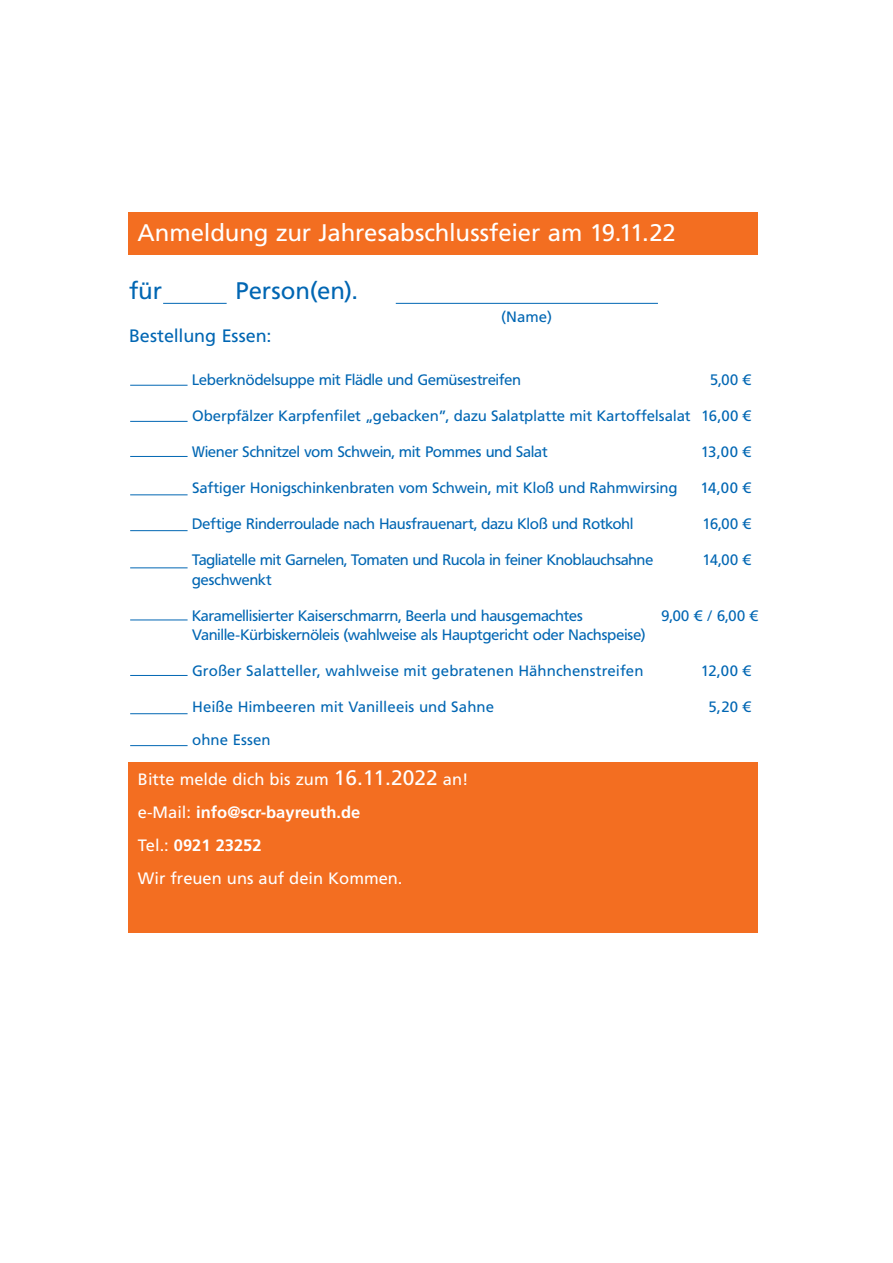
<style>
.page{position:relative;width:893px;height:1263px;background:#fff}
.page>*{position:absolute;margin:0;border:0;box-sizing:border-box;transform-origin:0 0}
.t1{font:24px "Frutiger";letter-spacing:-.01em;color:#fff}
.t2{font:24px "Frutiger";letter-spacing:-.005em;color:#0166b3}
.t3{font:18px "Frutiger";letter-spacing:-.005em;color:#0166b3}
.t4{font:16.5px/33px "Frutiger";color:#fff}
.t5{font:15px "Frutiger VR";letter-spacing:.005em;color:#0166b3}
.t6{font:15px "Frutiger";letter-spacing:-.005em;color:#0166b3}
.s1{font-family:"Frutiger VR"}
.s2{font-size:21px}
.s3{font-weight:700}
</style>
<div class="page">
<div style="left:128px;top:213px;width:629px;height:42px;background:#f36e21"></div>
<div style="left:128px;top:762px;width:629px;height:170px;background:#f36e21"></div>
<hr style="left:130px;top:385px;width:58px;height:1px;background:#0166b3">
<hr style="left:130px;top:421px;width:58px;height:1px;background:#0166b3">
<hr style="left:130px;top:456px;width:58px;height:1px;background:#0166b3">
<hr style="left:130px;top:675px;width:58px;height:1px;background:#0166b3">
<hr style="left:130px;top:713px;width:58px;height:1px;background:#0166b3">
<hr style="left:130px;top:745px;width:58px;height:1px;background:#0166b3">
<hr style="left:130px;top:494px;width:58px;height:1px;background:#0166b3">
<hr style="left:130px;top:530px;width:58px;height:1px;background:#0166b3">
<hr style="left:130px;top:567px;width:58px;height:1px;background:#0166b3">
<hr style="left:130px;top:620px;width:58px;height:1px;background:#0166b3">
<hr style="left:163px;top:303px;width:64px;height:1px;background:#0166b3">
<hr style="left:396px;top:303px;width:262px;height:1px;background:#0166b3">
<h1 class="t1" style="left:138px;top:219px;width:540px">Anmeldung zur Jahresabschlussfeier am 19.11.22</h1>
<h1 class="t2" style="left:129px;top:277px;width:35px">für</h1>
<h1 class="t2" style="left:236px;top:277px;width:124px">Person(en).</h1>
<p class="t3" style="left:129px;top:325px;width:144px">Bestellung Essen:</p>
<p class="t5" style="left:192px;top:371px;width:330px">Leberknödelsuppe mit Flädle und Gemüsestreifen</p>
<p class="t5" style="left:710px;top:371px;width:43px">5,00 €</p>
<p class="t6" style="left:192px;top:407px;width:561px">Oberpfälzer Karpfenfilet „gebacken”, dazu Salatplatte mit Kartoffelsalat 16,00 <span class="s1">€</span></p>
<p class="t5" style="left:192px;top:443px;width:357px">Wiener Schnitzel vom Schwein, mit Pommes und Salat</p>
<p class="t6" style="left:701px;top:443px;width:52px">13,00 <span class="s1">€</span></p>
<p class="t6" style="left:192px;top:479px;width:487px">Saftiger Honigschinkenbraten vom Schwein, mit Kloß und Rahmwirsing</p>
<p class="t6" style="left:700px;top:479px;width:53px">14,00 <span class="s1">€</span></p>
<p class="t5" style="left:192px;top:515px;width:443px">Deftige Rinderroulade nach Hausfrauenart, dazu Kloß und Rotkohl</p>
<p class="t5" style="left:703px;top:515px;width:50px">16,00 €</p>
<p class="t5" style="left:192px;top:551px;width:463px">Tagliatelle mit Garnelen, Tomaten und Rucola in feiner Knoblauchsahne</p>
<p class="t5" style="left:703px;top:551px;width:50px">14,00 €</p>
<p class="t5" style="left:192px;top:571px;width:81px">geschwenkt</p>
<p class="t5" style="left:192px;top:607px;width:392px">Karamellisierter Kaiserschmarrn, Beerla und hausgemachtes</p>
<p class="t5" style="left:662px;top:607px;width:99px">9,00 € / 6,00 €</p>
<p class="t5" style="left:192px;top:626px;width:454px">Vanille-Kürbiskernöleis (wahlweise als Hauptgericht oder Nachspeise)</p>
<p class="t6" style="left:192px;top:662px;width:453px">Großer Salatteller, wahlweise mit gebratenen Hähnchenstreifen</p>
<p class="t6" style="left:701px;top:662px;width:52px">12,00 <span class="s1">€</span></p>
<p class="t6" style="left:192px;top:698px;width:304px">Heiße Himbeeren mit Vanilleeis und Sahne</p>
<p class="t6" style="left:708px;top:698px;width:45px">5,20 <span class="s1">€</span></p>
<p class="t6" style="left:192px;top:731px;width:80px">ohne Essen</p>
<p class="t6" style="left:501px;top:308px;width:52px">(Name)</p>
<p class="t4" style="left:138px;top:763px;width:332px">Bitte melde dich bis zum <span class="s2">16.11.2022</span> an! e-Mail: <span class="s3">info@scr-bayreuth.de<br></span>Tel.: <span class="s3">0921 23252<br></span>Wir freuen uns auf dein Kommen.</p>
</div>
